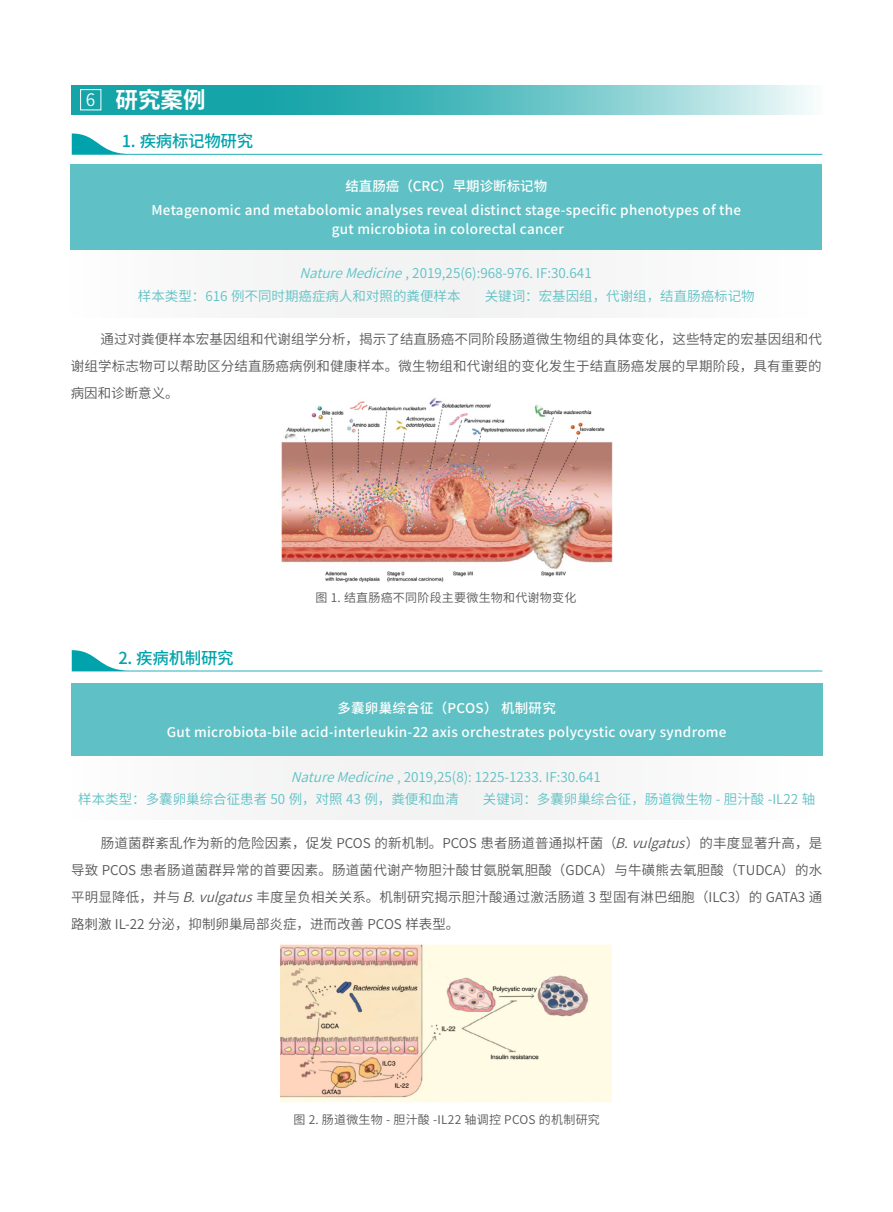
<style>
.page{position:relative;width:893px;height:1212px;background:#fff}
.page>*{position:absolute;margin:0;border:0;box-sizing:border-box;transform-origin:0 0}
.t1{font:700 22.5px "Source Han Sans CN";color:#fff}
.t2{font:17.25px "Source Han Sans CN";color:#fff}
.t3{font:500 16.5px "Source Han Sans CN";letter-spacing:-.02em;color:#00a3ac}
.t4{font:13.5px/27px "Source Han Sans CN";letter-spacing:.01em;color:#595757;text-align:justify}
.t5{font:500 13.5px/24px "Source Han Sans CN";letter-spacing:.02em;color:#fff;text-align:center}
.t6{font:13.5px/22.5px "Source Han Sans CN";color:#5fc1c5}
.t7{font:12px "Source Han Sans CN";letter-spacing:.02em;color:#595757}
.s1{font-style:italic}
</style>
<div class="page">
<svg style="left:71px;top:85px;width:740px;height:29px;background:#59bec1"></svg>
<div style="left:80px;top:89px;width:21px;height:21px;border:1px solid #fff"></div>
<div style="left:71px;top:250px;width:751px;height:68px;background:#f6f6f6"></div>
<div style="left:71px;top:165px;width:751px;height:85px;background:#5fc1c5"></div>
<img style="left:281px;top:397px;width:332px;height:186px">
<div style="left:71px;top:756px;width:751px;height:63px;background:#f6f6f6"></div>
<div style="left:71px;top:683px;width:751px;height:73px;background:#5fc1c5"></div>
<img style="left:280px;top:944px;width:332px;height:158px">
<svg style="left:72px;top:133px;width:750px;height:22px"></svg>
<svg style="left:72px;top:650px;width:750px;height:21px"></svg>
<p class="t2" style="left:86px;top:90px;width:11px">6</p>
<h1 class="t1" style="left:115px;top:87px;width:91px">研究案例</h1>
<p class="t3" style="left:122px;top:132px;width:133px">1. 疾病标记物研究</p>
<p class="t5" style="left:151px;top:174px;width:591px">结直肠癌（CRC）早期诊断标记物<br>Metagenomic and metabolomic analyses reveal distinct stage-specific phenotypes of the</p>
<p class="t5" style="left:332px;top:218px;width:234px">gut microbiota in colorectal cancer</p>
<p class="t6" style="left:138px;top:262px;width:455px;text-indent:162px"><span class="s1">NatureMedicine</span>, 2019,25(6):968-976. IF:30.641样本类型：616 例不同时期癌症病人和对照的粪便样本</p>
<p class="t6" style="left:485px;top:285px;width:271px">关键词：宏基因组，代谢组，结直肠癌标记物</p>
<p class="t4" style="left:71px;top:326px;width:753px;text-indent:30px">通过对粪便样本宏基因组和代谢组学分析，揭示了结直肠癌不同阶段肠道微生物组的具体变化，这些特定的宏基因组和代谢组学标志物可以帮助区分结直肠癌病例和健康样本。微生物组和代谢组的变化发生于结直肠癌发展的早期阶段，具有重要的病因和诊断意义。</p>
<p class="t3" style="left:119px;top:649px;width:117px">2. 疾病机制研究</p>
<p class="t7" style="left:316px;top:591px;width:262px">图 1. 结直肠癌不同阶段主要微生物和代谢物变化</p>
<p class="t5" style="left:167px;top:696px;width:561px">多囊卵巢综合征（PCOS） 机制研究<br>Gut microbiota-bile acid-interleukin-22 axis orchestrates polycystic ovary syndrome</p>
<p class="t6" style="left:78px;top:766px;width:524px;text-indent:213px"><span class="s1">NatureMedicine</span>, 2019,25(8): 1225-1233. IF:30.641样本类型：多囊卵巢综合征患者 50 例，对照 43 例，粪便和血清</p>
<p class="t6" style="left:483px;top:788px;width:334px">关键词：多囊卵巢综合征，肠道微生物 - 胆汁酸 -IL22 轴</p>
<p class="t4" style="left:71px;top:830px;width:753px;text-indent:30px">肠道菌群紊乱作为新的危险因素，促发 PCOS 的新机制。PCOS 患者肠道普通拟杆菌（<span class="s1">B.vulgatus</span>）的丰度显著升高，是导致 PCOS 患者肠道菌群异常的首要因素。肠道菌代谢产物胆汁酸甘氨脱氧胆酸（GDCA）与牛磺熊去氧胆酸（TUDCA）的水平明显降低，并与<span class="s1">B.vulgatus</span>丰度呈负相关关系。机制研究揭示胆汁酸通过激活肠道 3 型固有淋巴细胞（ILC3）的 GATA3 通路刺激 IL-22 分泌，抑制卵巢局部炎症，进而改善 PCOS 样表型。</p>
<p class="t7" style="left:293px;top:1113px;width:308px">图 2. 肠道微生物 - 胆汁酸 -IL22 轴调控 PCOS 的机制研究</p>
</div>
